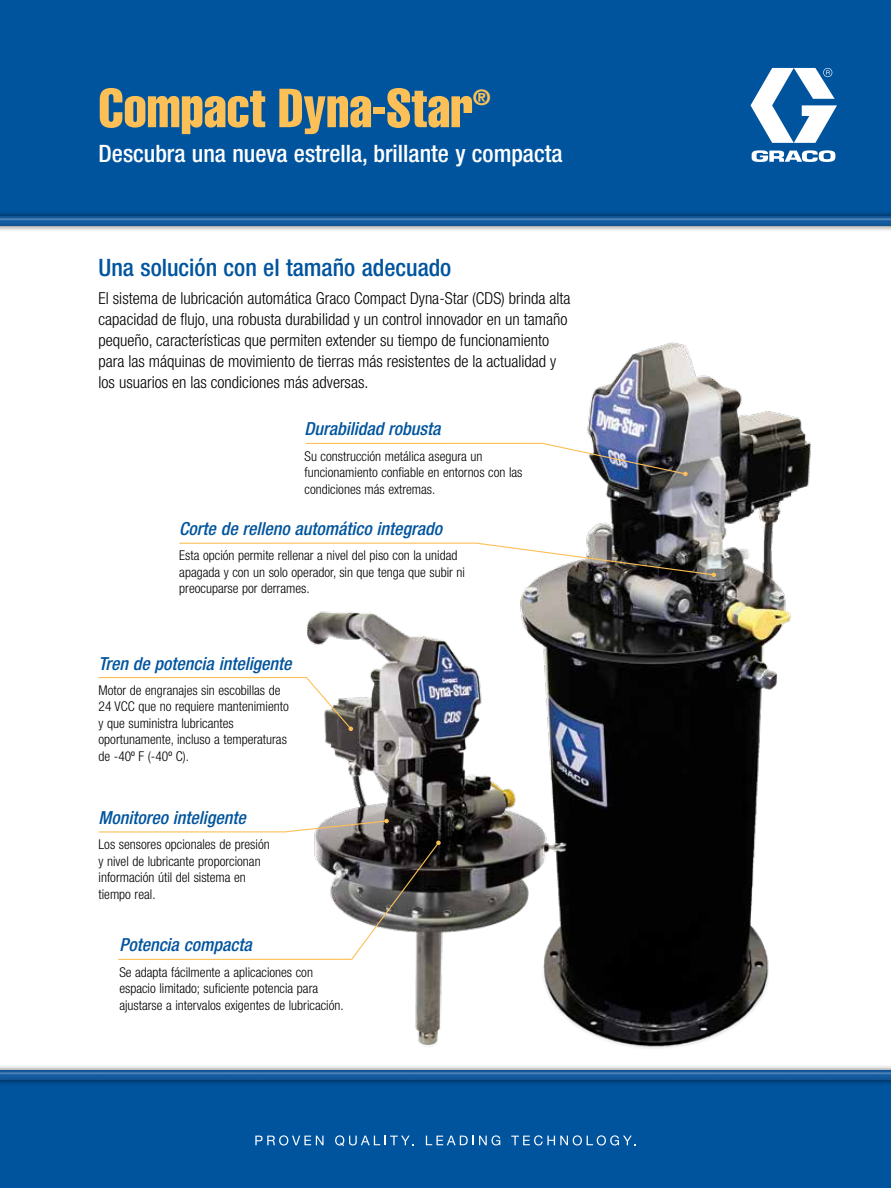
<style>
.page{position:relative;width:891px;height:1188px;background:#fff}
.page>*{position:absolute;margin:0;border:0;box-sizing:border-box;transform-origin:0 0}
.t1{font:54px "Helvetica LT Std Comp";color:#fdc057}
.t2{font:500 condensed 24px "Helvetica Neue LT Std";color:#fff}
.t3{font:500 condensed 24px "Helvetica Neue LT Std";color:#00549e}
.t4{font:21.6px "Helvetica LT Std Comp";color:#fdc057}
.t5{font:italic 500 condensed 18px "Helvetica Neue LT Std";color:#00549e}
.t6{font:300 condensed 16.5px/21px "Helvetica Neue LT Std";color:#000}
.t7{font:300 condensed 13.5px/16.5px "Helvetica Neue LT Std";color:#000}
</style>
<div class="page">
<img style="left:520px;top:342px;width:291px;height:706px">
<div style="left:0;top:0;width:891px;height:220px;background:#00549e"></div>
<div style="left:0;top:1074px;width:891px;height:114px;background:#00549e"></div>
<svg style="left:255px;top:1135px;width:69px;height:10px"></svg>
<svg style="left:335px;top:1135px;width:79px;height:11px"></svg>
<svg style="left:426px;top:1135px;width:74px;height:10px"></svg>
<svg style="left:511px;top:1135px;width:125px;height:10px"></svg>
<svg style="left:751px;top:68px;width:86px;height:75px"></svg>
<svg style="left:752px;top:150px;width:84px;height:12px"></svg>
<div style="left:0;top:210px;width:891px;height:22px;background:#000;opacity:.54"></div>
<div style="left:0;top:216px;width:891px;height:10px;background:#13599d"></div>
<hr style="left:0;top:218px;width:891px;height:3px;background:#fff">
<div style="left:0;top:1064px;width:891px;height:22px;background:#000;opacity:.54"></div>
<svg style="left:0;top:1070px;width:891px;height:10px;background:#1d609f"></svg>
<img style="left:294px;top:600px;width:288px;height:486px">
<svg style="left:305px;top:442px;width:383px;height:34px"></svg>
<svg style="left:98px;top:676px;width:255px;height:55px"></svg>
<svg style="left:98px;top:819px;width:291px;height:14px"></svg>
<svg style="left:179px;top:542px;width:537px;height:35px"></svg>
<svg style="left:118px;top:841px;width:323px;height:120px"></svg>
<h1 class="t1" style="left:99px;top:74px;width:376px">Compact Dyna-Star</h1>
<h3 class="t4" style="left:473px;top:83px;width:19px">®</h3>
<h2 class="t2" style="left:99px;top:139px;width:465px">Descubra una nueva estrella, brillante y compacta</h2>
<h2 class="t3" style="left:99px;top:254px;width:354px">Una solución con el tamaño adecuado</h2>
<p class="t6" style="left:99px;top:288px;width:474px">El sistema de lubricación automática Graco Compact Dyna-Star (CDS) brinda alta capacidad de flujo, una robusta durabilidad y un control innovador en un tamaño pequeño, características que permiten extender su tiempo de funcionamiento para las máquinas de movimiento de tierras más resistentes de la actualidad y los usuarios en las condiciones más adversas.</p>
<h3 class="t5" style="left:305px;top:418px;width:137px">Durabilidad robusta</h3>
<p class="t7" style="left:305px;top:448px;width:219px">Su construcción metálica asegura un funcionamiento confiable en entornos con las condiciones más extremas.</p>
<h3 class="t5" style="left:179px;top:518px;width:264px">Corte de relleno automático integrado</h3>
<p class="t7" style="left:179px;top:547px;width:287px">Esta opción permite rellenar a nivel del piso con la unidad apagada y con un solo operador, sin que tenga que subir ni preocuparse por derrames.</p>
<h3 class="t5" style="left:99px;top:652px;width:195px">Tren de potencia inteligente</h3>
<p class="t7" style="left:99px;top:682px;width:192px">Motor de engranajes sin escobillas de<br>24 VCC que no requiere mantenimiento y que suministra lubricantes oportunamente, incluso a temperaturas de -40º F (-40º C).</p>
<h3 class="t5" style="left:99px;top:807px;width:149px">Monitoreo inteligente</h3>
<p class="t7" style="left:99px;top:836px;width:173px">Los sensores opcionales de presión y nivel de lubricante proporcionan información útil del sistema en tiempo real.</p>
<h3 class="t5" style="left:119px;top:934px;width:134px">Potencia compacta</h3>
<p class="t7" style="left:119px;top:964px;width:226px">Se adapta fácilmente a aplicaciones con espacio limitado; suficiente potencia para ajustarse a intervalos exigentes de lubricación.</p>
</div>
